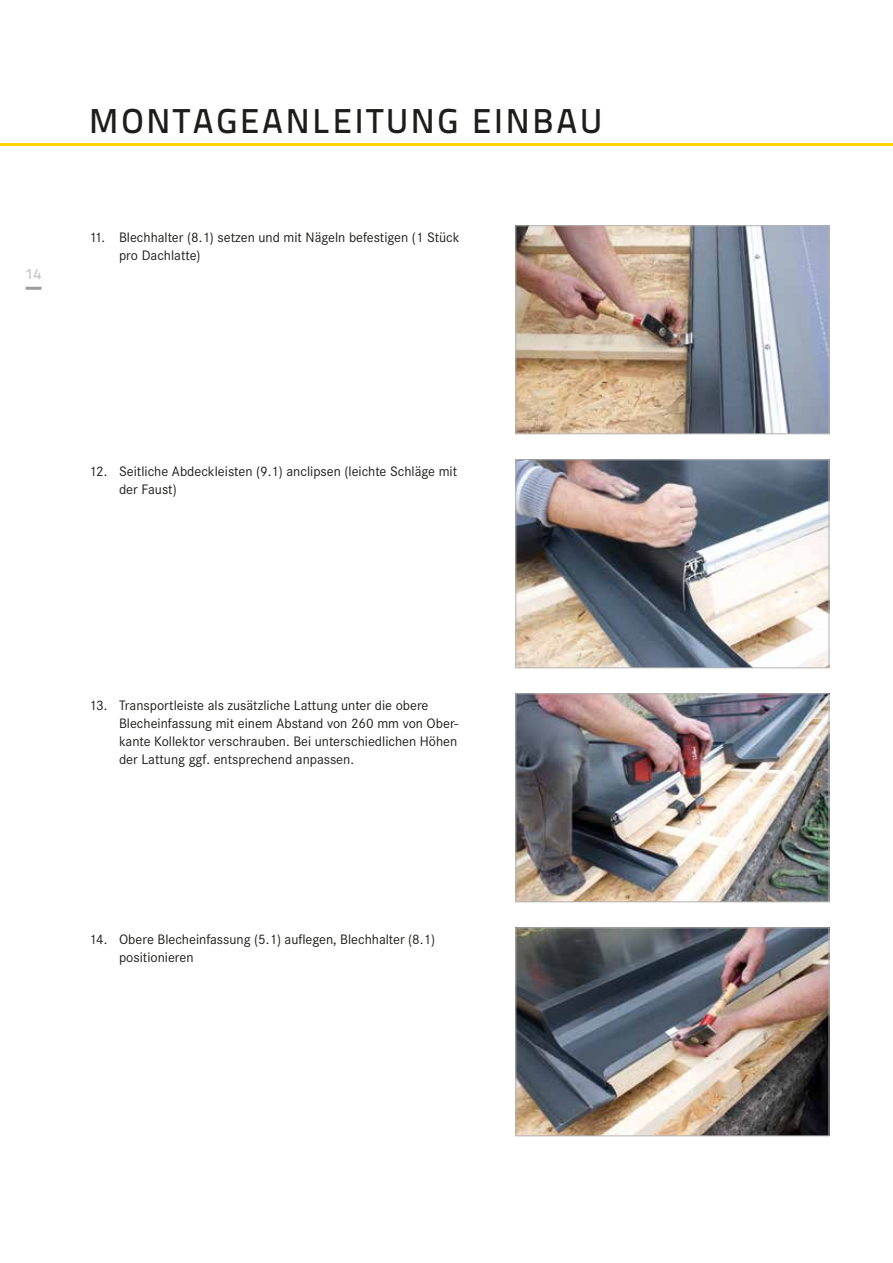
<style>
.page{position:relative;width:893px;height:1263px;background:#fff}
.page>*{position:absolute;margin:0;border:0;box-sizing:border-box;transform-origin:0 0}
.t1{font:500 34.5px "Titillium Text 22 L";letter-spacing:.08em;color:#1d1d1b}
.t2{font:500 15px "Titillium Text 22 L";color:#c6c6c6}
.t3{font:14.25px/18px "Corporate S";color:#1d1d1b}
</style>
<div class="page">
<hr style="left:26px;top:287px;width:16px;height:3px;background:#9d9d9c">
<hr style="left:0;top:143px;width:893px;height:3px;background:#ffd300">
<img style="left:518px;top:462px;width:309px;height:204px">
<div style="left:516px;top:460px;width:313px;height:208px;border:1px solid #b3b2b2"></div>
<img style="left:518px;top:930px;width:309px;height:204px">
<div style="left:516px;top:928px;width:313px;height:208px;border:1px solid #b3b2b2"></div>
<img style="left:518px;top:228px;width:309px;height:204px">
<div style="left:516px;top:226px;width:313px;height:208px;border:1px solid #b3b2b2"></div>
<img style="left:518px;top:696px;width:309px;height:204px">
<div style="left:516px;top:694px;width:313px;height:208px;border:1px solid #b3b2b2"></div>
<p class="t2" style="left:26px;top:263px;width:17px">14</p>
<h1 class="t1" style="left:89px;top:95px;width:514px">MONTAGEANLEITUNG EINBAU</h1>
<p class="t3" style="left:119px;top:228px;width:342px;text-indent:-30px">11. Blechhalter (8.1) setzen und mit Nägeln befestigen (1 Stück pro Dachlatte)</p>
<p class="t3" style="left:119px;top:462px;width:340px;text-indent:-30px">12. Seitliche Abdeckleisten (9.1) anclipsen (leichte Schläge mit der Faust)</p>
<p class="t3" style="left:119px;top:696px;width:341px;text-indent:-30px">13. Transportleiste als zusätzliche Lattung unter die obere Blecheinfassung mit einem Abstand von 260 mm von Ober&shy;kante Kollektor verschrauben. Bei unterschiedlichen Höhen der Lattung ggf. entsprechend anpassen.</p>
<p class="t3" style="left:119px;top:930px;width:318px;text-indent:-30px">14. Obere Blecheinfassung (5.1) auflegen, Blechhalter (8.1) positionieren</p>
</div>
